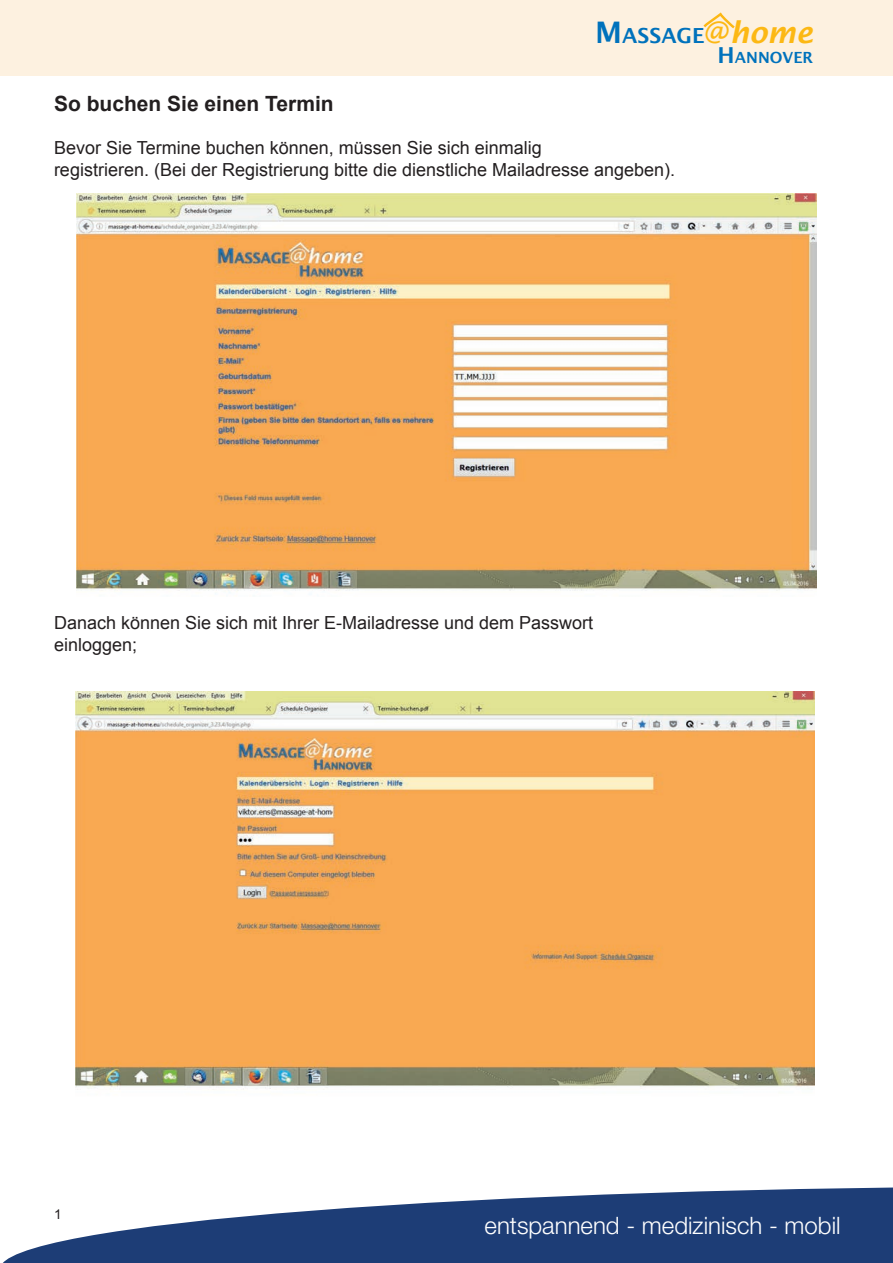
<style>
.page{position:relative;width:893px;height:1263px;background:#fff}
.page>*{position:absolute;margin:0;border:0;box-sizing:border-box;transform-origin:0 0}
.t1{font:300 24px "Helvetica Neue LT Pro";color:#fff}
.t2{font:700 21px "Arial";color:#231f20}
.t3{font:600 20.85px "Lucida Sans";color:#0072bc}
.t4{font:18px/21.6px "Arial";color:#231f20}
.t5{font:600 15.45px "Lucida Sans";color:#0072bc}
.t6{font:13.5px "Arial";color:#231f20}
.s1{font-size:29.7px}
.s2{font-size:29.7px;color:#fcb814}
.s3{font-style:italic;font-size:29.7px;color:#fcb814}
.s4{font-size:22.05px}
</style>
<div class="page">
<svg style="left:3px;top:1187px;width:890px;height:76px;fill:#1d3d76"></svg>
<div style="left:0;top:0;width:893px;height:76px;background:#fdf1e0"></div>
<svg style="left:703px;top:12px;width:32px;height:17px"></svg>
<img style="left:77px;top:194px;width:739px;height:400px">
<img style="left:75px;top:692px;width:740px;height:398px">
<p class="t3" style="left:595px;top:24px;width:219px"><span class="s1">M</span>ASSAGE<span class="s2">@</span><span class="s3">home</span></p>
<p class="t5" style="left:718px;top:49px;width:97px"><span class="s4">H</span>ANNOVER</p>
<p class="t2" style="left:54px;top:90px;width:281px">So buchen Sie einen Termin</p>
<p class="t4" style="left:54px;top:137px;width:623px">Bevor Sie Termine buchen können, müssen Sie sich einmalig<br>registrieren. (Bei der Registrierung bitte die dienstliche Mailadresse angeben).</p>
<p class="t4" style="left:54px;top:612px;width:541px">Danach können Sie sich mit Ihrer E-Mailadresse und dem Passwort einloggen;</p>
<p class="t6" style="left:54px;top:1205px;width:9px">1</p>
<h1 class="t1" style="left:485px;top:1211px;width:357px">entspannend - medizinisch - mobil</h1>
</div>
